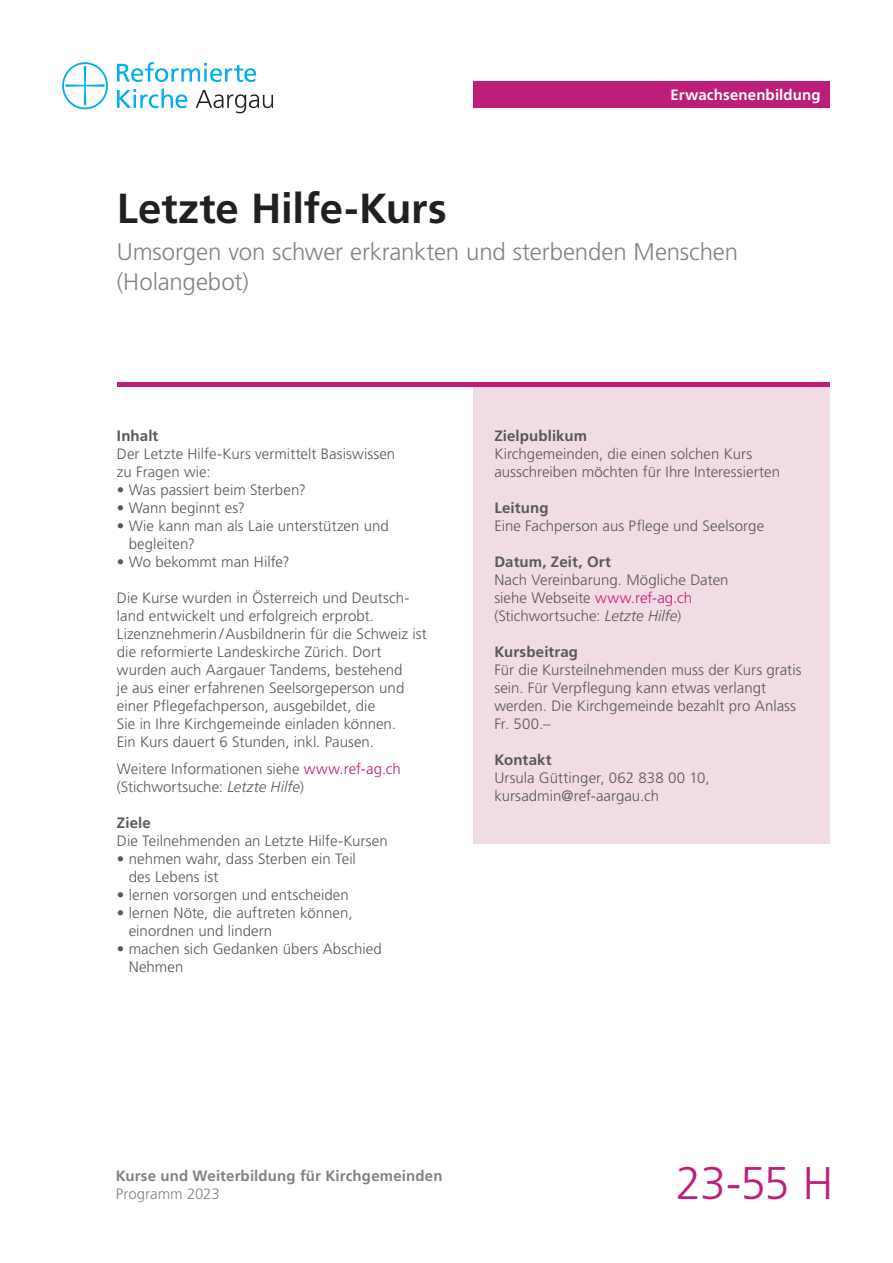
<style>
.page{position:relative;width:893px;height:1263px;background:#fff}
.page>*{position:absolute;margin:0;border:0;box-sizing:border-box;transform-origin:0 0}
._6_Nummer{font:300 45.75px "Frutiger LT Pro";color:#be1e79}
._2_Haupttitel{font:700 42px "Frutiger LT Pro";letter-spacing:-.005em;color:#231f20}
._3_Untertitel{font:300 24px "Frutiger LT Pro";letter-spacing:-.005em;color:#808285}
._4_Text{font:300 15px/18px "Frutiger LT Pro";letter-spacing:.005em;color:#57585a}
._5_Text-Titel{font:700 15px "Frutiger LT Pro";letter-spacing:.01em;color:#57585a}
.t1{font:700 15px "Frutiger LT Pro";letter-spacing:.01em;color:#808285}
._1_Rubrik-Titel{font:700 15px "Frutiger LT Pro";letter-spacing:.01em;color:#fff}
.t2{font:300 15px "Frutiger LT Pro";color:#808285}
.s1{color:#be1e79}
.s2{font-style:italic}
</style>
<div class="page">
<svg style="left:117px;top:62px;width:139px;height:20px"></svg>
<svg style="left:117px;top:89px;width:70px;height:19px"></svg>
<svg style="left:196px;top:90px;width:77px;height:23px"></svg>
<svg style="left:62px;top:62px;width:46px;height:47px"></svg>
<div style="left:473px;top:387px;width:356px;height:456px;background:#f1dbe4"></div>
<div style="left:473px;top:82px;width:356px;height:26px;background:#be1e79"></div>
<hr style="left:117px;top:383px;width:712px;height:4px;background:#be1e79">
<p class="_1_Rubrik-Titel" style="left:670px;top:85px;width:152px">Erwachsenenbildung</p>
<p class="_2_Haupttitel" style="left:117px;top:183px;width:331px">Letzte Hilfe-Kurs</p>
<p class="_3_Untertitel" style="left:117px;top:238px;width:623px">Umsorgen von schwer erkrankten und sterbenden Menschen</p>
<p class="_3_Untertitel" style="left:117px;top:268px;width:133px">(Holangebot)</p>
<p class="_5_Text-Titel" style="left:117px;top:427px;width:43px">Inhalt</p>
<p class="_4_Text" style="left:117px;top:445px;width:280px">Der Letzte Hilfe-Kurs vermittelt Basiswissen zu Fragen wie:</p>
<p class="_4_Text" style="left:117px;top:481px;width:190px">• Was passiert beim Sterben?</p>
<p class="_4_Text" style="left:117px;top:499px;width:130px">• Wann beginnt es?</p>
<p class="_4_Text" style="left:129px;top:517px;width:262px;text-indent:-12px">• Wie kann man als Laie unterstützen und begleiten?</p>
<p class="_4_Text" style="left:117px;top:553px;width:174px">• Wo bekommt man Hilfe?</p>
<p class="_4_Text" style="left:117px;top:589px;width:311px">Die Kurse wurden in Österreich und Deutsch&shy;land entwickelt und erfolgreich erprobt.<br>Lizenznehmerin/Ausbildnerin für die Schweiz ist die reformierte Landeskirche Zürich. Dort wurden auch Aargauer Tandems, bestehend<br>je aus einer erfahrenen Seelsorgeperson und einer Pflegefachperson, ausgebildet, die<br>Sie in Ihre Kirchgemeinde einladen können.</p>
<p class="_4_Text" style="left:117px;top:733px;width:259px">Ein Kurs dauert 6 Stunden, inkl. Pausen.</p>
<p class="_4_Text" style="left:117px;top:760px;width:286px">Weitere Informationen siehe <span class="s1">www.ref-ag.ch </span>(Stichwortsuche: <span class="s2">Letzte Hilfe</span>)</p>
<p class="_5_Text-Titel" style="left:117px;top:814px;width:35px">Ziele</p>
<p class="_4_Text" style="left:117px;top:832px;width:272px">Die Teilnehmenden an Letzte Hilfe-Kursen</p>
<p class="_4_Text" style="left:129px;top:850px;width:229px;text-indent:-12px">• nehmen wahr, dass Sterben ein Teil des Lebens ist</p>
<p class="_4_Text" style="left:117px;top:886px;width:233px">• lernen vorsorgen und entscheiden</p>
<p class="_4_Text" style="left:129px;top:904px;width:225px;text-indent:-12px">• lernen Nöte, die auftreten können, einordnen und lindern</p>
<p class="_4_Text" style="left:129px;top:940px;width:254px;text-indent:-12px">• machen sich Gedanken übers Abschied<br>Nehmen</p>
<p class="_5_Text-Titel" style="left:494px;top:427px;width:94px">Zielpublikum</p>
<p class="_4_Text" style="left:494px;top:445px;width:287px">Kirchgemeinden, die einen solchen Kurs ausschreiben möchten für Ihre Interessierten</p>
<p class="_5_Text-Titel" style="left:494px;top:499px;width:56px">Leitung</p>
<p class="_4_Text" style="left:494px;top:517px;width:271px">Eine Fachperson aus Pflege und Seelsorge</p>
<p class="_5_Text-Titel" style="left:494px;top:553px;width:118px">Datum, Zeit, Ort</p>
<p class="_4_Text" style="left:494px;top:571px;width:236px">Nach Vereinbarung. Mögliche Daten siehe Webseite <span class="s1">www.ref-ag.ch </span>(Stichwortsuche: <span class="s2">Letzte Hilfe</span>)</p>
<p class="_5_Text-Titel" style="left:494px;top:643px;width:85px">Kursbeitrag</p>
<p class="_4_Text" style="left:494px;top:661px;width:309px">Für die Kursteilnehmenden muss der Kurs gratis sein. Für Verpflegung kann etwas verlangt werden. Die Kirchgemeinde bezahlt pro Anlass Fr. 500.–</p>
<p class="_5_Text-Titel" style="left:494px;top:751px;width:59px">Kontakt</p>
<p class="_4_Text" style="left:494px;top:769px;width:217px">Ursula Güttinger, 062 838 00 10,</p>
<p class="_4_Text" style="left:494px;top:787px;width:166px">kursadmin@ref-aargau.ch</p>
<p class="t1" style="left:116px;top:1167px;width:328px">Kurse und Weiterbildung für Kirchgemeinden</p>
<p class="t2" style="left:116px;top:1185px;width:106px">Programm 2023</p>
<p class="_6_Nummer" style="left:676px;top:1157px;width:159px">23-55 H</p>
</div>
